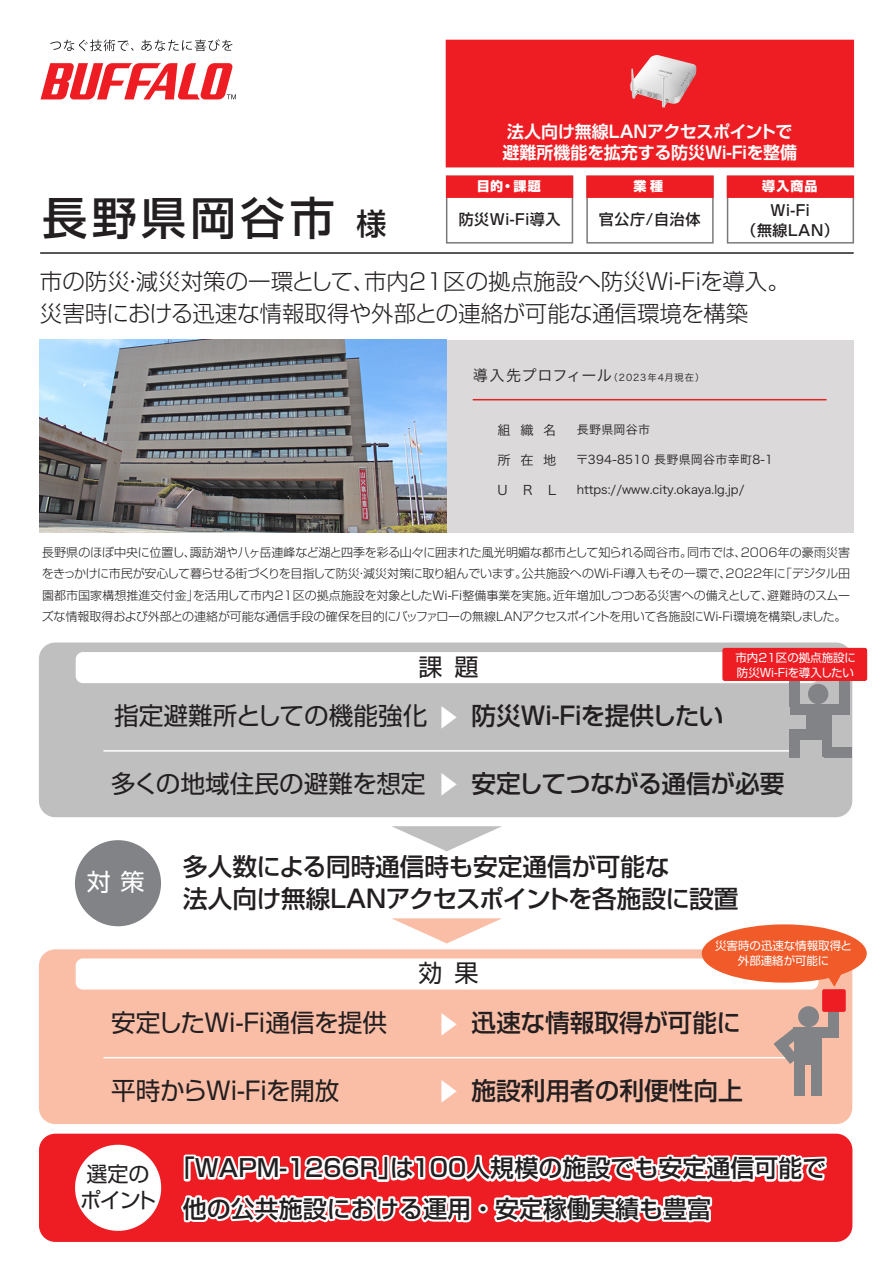
<style>
.page{position:relative;width:893px;height:1263px;background:#fff}
.page>*{position:absolute;margin:0;border:0;box-sizing:border-box;transform-origin:0 0}
.t1{font:500 45px "Shin Go Pro";letter-spacing:.1em;color:#231f20}
.t2{font:500 24.6px/31.5px "Shin Go Pro";letter-spacing:-.005em;color:#231f20}
.t3{font:24.6px "Shin Go Pro";color:#231f20}
.t4{font:500 24.6px "Shin Go Pro";color:#fff}
.t5{font:500 24px/40.5px "Shin Go Pro";color:#231f20}
.t6{font:24px "Shin Go Pro";color:#231f20}
.t7{font:24px "Shin Go Pro";color:#fff}
.t8{font:300 22.5px/32px "Shin Go Pro";color:#231f20}
.t9{font:21px/25.2px "Shin Go Pro";letter-spacing:-.045em;color:#231f20;text-align:center}
.t10{font:700 16.95px/21.3px "Shin Go Pro De";color:#fff}
.t11{font:500 15px/19.2px "Shin Go Pro";letter-spacing:.04em;color:#231f20;text-align:center}
.t12{font:13.2px "Hira Kaku Pro W3";letter-spacing:.725em;color:#231f20}
.t13{font:800 13.05px "Shin Go Pro";letter-spacing:.08em;color:#fff}
.t14{font:300 12px/21px "Shin Go Pro";letter-spacing:-.03em;color:#231f20;text-align:justify}
.t15{font:12px "Hira Kaku Pro W3";letter-spacing:.015em;color:#231f20}
.t16{font:11.55px/15px "Shin Go Pro";color:#fff}
.t17{font:9.45px "Hira Kaku Pro W3";letter-spacing:.1em;color:#231f20}
.s1{font-size:30px}
.s2{font-size:15.15px}
</style>
<div class="page">
<div style="left:39px;top:1134px;width:813px;height:108px;background:#ee1d23;border-radius:16px"></div>
<div style="left:446px;top:340px;width:408px;height:193px;background:#dbd9d9"></div>
<div style="left:39px;top:642px;width:813px;height:175px;background:#bfbfc0;border-radius:16px"></div>
<div style="left:39px;top:949px;width:813px;height:175px;background:#fabea7;border-radius:16px"></div>
<div style="left:76px;top:652px;width:742px;height:31px;background:#fff;border-radius:7px"></div>
<hr style="left:103px;top:750px;width:689px;height:2px;background:#fff">
<div style="left:76px;top:958px;width:742px;height:31px;background:#fff;border-radius:7px"></div>
<hr style="left:103px;top:1057px;width:689px;height:1px;background:#fff">
<div style="left:75px;top:840px;width:86px;height:86px;background:#818386;border-radius:50%"></div>
<img style="left:39px;top:340px;width:407px;height:193px">
<svg style="left:50px;top:40px;width:84px;height:11px"></svg>
<svg style="left:141px;top:39px;width:91px;height:12px"></svg>
<svg style="left:41px;top:63px;width:195px;height:36px"></svg>
<div style="left:446px;top:40px;width:408px;height:127px;background:#ee1d23"></div>
<div style="left:446px;top:176px;width:127px;height:22px;background:#ee1d23;border:2px solid #ee1d23"></div>
<div style="left:727px;top:176px;width:127px;height:22px;background:#ee1d23;border:2px solid #ee1d23"></div>
<div style="left:586px;top:176px;width:128px;height:22px;background:#ee1d23;border:2px solid #ee1d23"></div>
<hr style="left:40px;top:252px;width:814px;height:2px;background:#231f20">
<svg style="left:75px;top:1144px;width:87px;height:87px"></svg>
<svg style="left:178px;top:1133px;width:655px;height:90px"></svg>
<svg style="left:392px;top:826px;width:349px;height:117px"></svg>
<div style="left:808px;top:684px;width:20px;height:20px;background:#818386;border-radius:50%"></div>
<div style="left:806px;top:704px;width:25px;height:31px;background:#818386"></div>
<div style="left:790px;top:680px;width:10px;height:26px;background:#818386"></div>
<div style="left:839px;top:680px;width:10px;height:26px;background:#818386"></div>
<div style="left:790px;top:704px;width:59px;height:11px;background:#818386"></div>
<div style="left:789px;top:730px;width:35px;height:10px;background:#818386"></div>
<div style="left:824px;top:747px;width:28px;height:10px;background:#818386"></div>
<div style="left:789px;top:730px;width:11px;height:28px;background:#818386"></div>
<div style="left:822px;top:729px;width:9px;height:28px;background:#818386"></div>
<div style="left:722px;top:648px;width:145px;height:33px;background:#ee1d23;border-radius:2px"></div>
<div style="left:798px;top:1006px;width:21px;height:21px;background:#818386;border-radius:50%"></div>
<div style="left:794px;top:1027px;width:28px;height:38px;background:#818386"></div>
<div style="left:828px;top:1002px;width:11px;height:27px;background:#818386"></div>
<div style="left:794px;top:1027px;width:45px;height:11px;background:#818386"></div>
<svg style="left:774px;top:1028px;width:20px;height:36px"></svg>
<div style="left:794px;top:1050px;width:11px;height:46px;background:#818386"></div>
<div style="left:811px;top:1059px;width:11px;height:37px;background:#818386"></div>
<div style="left:822px;top:989px;width:24px;height:23px;background:#ee1d23;border-radius:2px"></div>
<div style="left:702px;top:924px;width:165px;height:59px;background:#f15a29;border-radius:50%"></div>
<svg style="left:825px;top:974px;width:17px;height:13px"></svg>
<img style="left:630px;top:55px;width:66px;height:53px">
<hr style="left:473px;top:399px;width:353px;height:1px;background:#ee1d23">
<h1 class="t1" style="left:42px;top:181px;width:346px">長野県岡谷市 <span class="s1">様</span></h1>
<h3 class="t10" style="left:502px;top:118px;width:296px">法人向け無線LANアクセスポイントで避難所機能を拡充する防災Wi-Fiを整備</h3>
<p class="t13" style="left:477px;top:176px;width:66px">目的・課題</p>
<p class="t13" style="left:762px;top:176px;width:57px">導入商品</p>
<p class="t11" style="left:599px;top:208px;width:103px">官公庁/自治体</p>
<p class="t13" style="left:634px;top:176px;width:31px">業種</p>
<p class="t11" style="left:741px;top:199px;width:99px">Wi-Fi<br>（無線LAN）</p>
<p class="t11" style="left:459px;top:208px;width:103px">防災Wi-Fi導入</p>
<h3 class="t8" style="left:40px;top:262px;width:751px">市の防災・減災対策の一環として、市内21区の拠点施設へ防災Wi-Fiを導入。災害時における迅速な情報取得や外部との連絡が可能な通信環境を構築</h3>
<p class="t17" style="left:473px;top:369px;width:233px"><span class="s2">導入先プロフィール</span>（2023年4月現在）</p>
<p class="t12" style="left:498px;top:419px;width:60px">組織名</p>
<p class="t12" style="left:498px;top:449px;width:60px">所在地</p>
<p class="t12" style="left:498px;top:479px;width:60px">URL</p>
<p class="t15" style="left:577px;top:419px;width:75px">長野県岡谷市</p>
<p class="t15" style="left:576px;top:449px;width:198px">〒394-8510 長野県岡谷市幸町8-1</p>
<p class="t15" style="left:577px;top:479px;width:169px">https://www.city.okaya.lg.jp/</p>
<p class="t14" style="left:42px;top:541px;width:810px">長野県のほぼ中央に位置し、諏訪湖や八ヶ岳連峰など湖と四季を彩る山々に囲まれた風光明媚な都市として知られる岡谷市。同市では、2006年の豪雨災害をきっかけに市民が安心して暮らせる街づくりを目指して防災・減災対策に取り組んでいます。公共施設へのWi-Fi導入もその一環で、2022年に「デジタル田園都市国家構想推進交付金」を活用して市内21区の拠点施設を対象としたWi-Fi整備事業を実施。近年増加しつつある災害への備えとして、避難時のスムーズな情報取得および外部との連絡が可能な通信手段の確保を目的にバッファローの無線LANアクセスポイントを用いて各施設にWi-Fi環境を構築しました。</p>
<h3 class="t6" style="left:418px;top:647px;width:61px">課題</h3>
<h2 class="t3" style="left:65px;top:695px;width:364px">　　指定避難所としての機能強化</h2>
<h2 class="t4" style="left:468px;top:705px;width:26px;rotate:90deg">▲</h2>
<h2 class="t2" style="left:471px;top:697px;width:254px">防災Wi-Fiを提供したい</h2>
<p class="t16" style="left:735px;top:649px;width:122px">市内21区の拠点施設に防災Wi-Fiを導入したい</p>
<h2 class="t3" style="left:111px;top:764px;width:316px">多くの地域住民の避難を想定</h2>
<h2 class="t2" style="left:471px;top:765px;width:314px">安定してつながる通信が必要</h2>
<h2 class="t4" style="left:468px;top:772px;width:26px;rotate:90deg">▲</h2>
<h3 class="t7" style="left:87px;top:862px;width:59px">対策</h3>
<h2 class="t2" style="left:183px;top:848px;width:557px">多人数による同時通信時も安定通信が可能な<br>法人向け無線LANアクセスポイントを各施設に設置</h2>
<h3 class="t6" style="left:418px;top:953px;width:61px">効果</h3>
<p class="t16" style="left:715px;top:937px;width:139px;text-align:center">災害時の迅速な情報取得と外部連絡が可能に</p>
<h2 class="t3" style="left:111px;top:1002px;width:278px">安定したWi-Fi通信を提供</h2>
<h2 class="t2" style="left:471px;top:1004px;width:271px">迅速な情報取得が可能に</h2>
<h2 class="t4" style="left:468px;top:1012px;width:26px;rotate:90deg">▲</h2>
<h2 class="t3" style="left:111px;top:1070px;width:230px">平時からWi-Fiを開放</h2>
<h2 class="t2" style="left:471px;top:1072px;width:273px">施設利用者の利便性向上</h2>
<h2 class="t4" style="left:468px;top:1079px;width:26px;rotate:90deg">▲</h2>
<h3 class="t9" style="left:80px;top:1159px;width:78px">選定のポイント</h3>
<h3 class="t5" style="left:183px;top:1145px;width:645px;text-indent:-12px">「WAPM-1266R」は100人規模の施設でも安定通信可能で他の公共施設における運用・安定稼働実績も豊富</h3>
</div>
